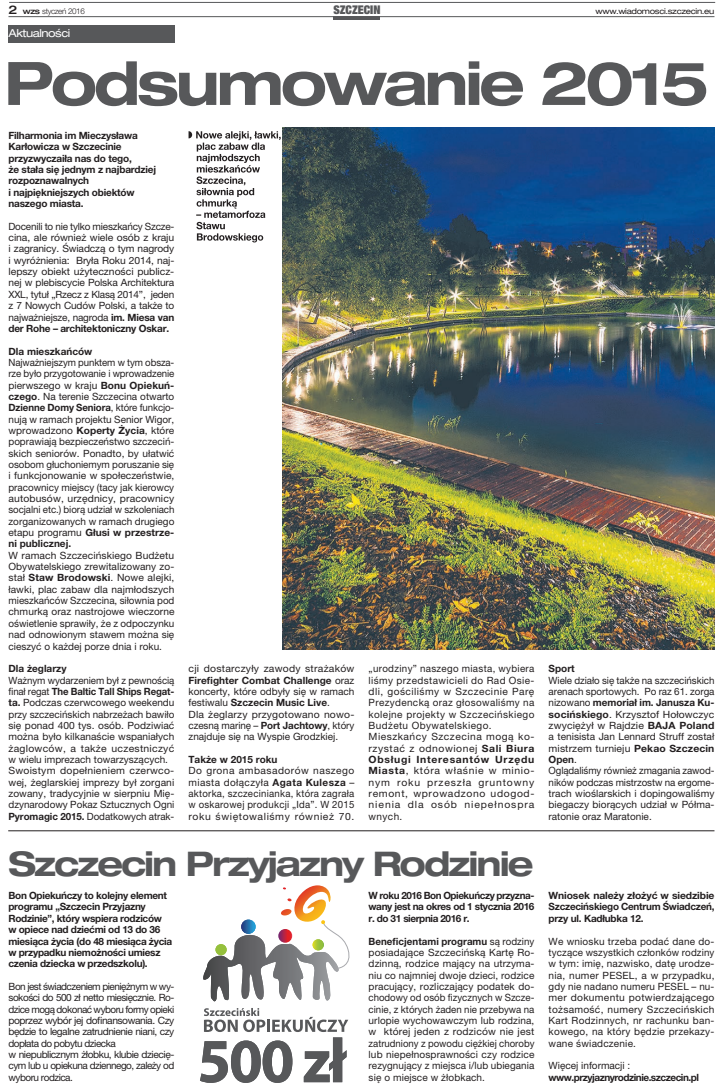
<style>
.page{position:relative;width:723px;height:1092px;background:#fff}
.page>*{position:absolute;margin:0;border:0;box-sizing:border-box;transform-origin:0 0}
.t1{font:700 expanded 60px "Helvetica Neue LT Pro";letter-spacing:-.06em;color:#57585a}
.t2{font:700 expanded 34px "Helvetica Neue LT Pro";letter-spacing:-.06em;color:#57585a}
.t3{font:900 condensed 12px "Helvetica Neue LT Pro";color:#57585a}
.t4{font:expanded 11px "Helvetica Neue LT Pro";letter-spacing:-.04em;color:#fff}
.t5{font:10px/11.3px "Helvetica Neue LT Pro";letter-spacing:.005em;color:#231f20;text-align:justify}
.t6{font:10px/11.3px "Helvetica Neue LT Pro";letter-spacing:.005em;color:#231f20;text-align:justify;scale:.96 1}
.t7{font:700 10px/11.3px "Helvetica Neue LT Pro";letter-spacing:-.03em;color:#231f20}
.t8{font:10px/11.3px "Helvetica Neue LT Pro";letter-spacing:.045em;color:#231f20}
.t9{font:10px/11.3px "Helvetica Neue LT Pro";letter-spacing:-.05em;color:#231f20}
.t10{font:10px/11.3px "Helvetica Neue LT Pro";letter-spacing:.005em;color:#231f20;scale:1.04 1}
.t11{font:700 10px "Helvetica Neue LT Pro";color:#231f20}
.t12{font:700 10px "Helvetica Neue LT Pro";letter-spacing:-.05em;color:#231f20}
.t13{font:expanded 8px "Helvetica Neue LT Pro";letter-spacing:-.04em;color:#231f20}
.t14{font:300 8px "Helvetica Neue LT Pro";letter-spacing:-.04em;color:#231f20}
.s1{font-weight:500;font-stretch:expanded;font-size:12px}
.s2{font-weight:500;font-stretch:expanded}
.s3{font-weight:700}
</style>
<div class="page">
<hr style="left:9px;top:2px;width:706px;height:1px;background:#57585a">
<hr style="left:9px;top:16px;width:705px;height:1px;background:#57585a">
<hr style="left:334px;top:17px;width:46px;height:3px;background:#57585a">
<div style="left:9px;top:26px;width:166px;height:17px;background:#57585a"></div>
<img style="left:282px;top:128px;width:432px;height:521px">
<hr style="left:8px;top:830px;width:706px;height:1px;background:#231f20">
<svg style="left:203px;top:885px;width:147px;height:146px"></svg>
<svg style="left:200px;top:1037px;width:147px;height:45px"></svg>
<svg style="left:189px;top:131px;width:92px;height:111px"></svg>
<p class="t14" style="left:9px;top:6px;width:78px"><span class="s1">2</span> <span class="s2">wzs</span> styczeń 2016</p>
<p class="t3" style="left:333px;top:2px;width:49px">SZCZECIN</p>
<p class="t13" style="left:595px;top:7px;width:120px">www.wiadomosci.szczecin.eu</p>
<p class="t4" style="left:9px;top:27px;width:63px">Aktualności</p>
<h1 class="t1" style="left:4px;top:46px;width:706px">Podsumowanie 2015</h1>
<p class="t7" style="left:9px;top:129px;width:149px">Filharmonia im Mieczysława<br>Karłowicza w Szczecinie przyzwyczaiła nas do tego,<br>że stała się jednym z najbardziej rozpoznawalnych<br>i najpiękniejszych obiektów naszego miasta.</p>
<p class="t5" style="left:9px;top:220px;width:167px">Docenili to nie tylko mieszkańcy Szcze&shy;cina, ale również wiele osób z kraju i zagranicy. Świadczą o tym nagrody i wyróżnienia: Bryła Roku 2014, naj&shy;lepszy obiekt użyteczności publicz&shy;nej w plebiscycie Polska Architektura XXL, tytuł „Rzecz z Klasą 2014”, jeden z 7 Nowych Cudów Polski, a także to najważniejsze, nagroda <span class="s3">im. Miesa van der Rohe – architektoniczny Oskar.</span></p>
<p class="t11" style="left:9px;top:345px;width:85px">Dla mieszkańców</p>
<p class="t6" style="left:9px;top:356px;width:174px">Najważniejszym punktem w tym obsza&shy;rze było przygotowanie i wprowadzenie pierwszego w kraju <span class="s3">Bonu Opiekuń&shy;czego</span>. Na terenie Szczecina otwarto <span class="s3">Dzienne Domy Seniora</span>, które funkcjo&shy;nują w ramach projektu Senior Wigor, wprowadzono <span class="s3">Koperty Życia</span>, które poprawiają bezpieczeństwo szczeciń&shy;skich seniorów. Ponadto, by ułatwić osobom głuchoniemym poruszanie się i funkcjonowanie w społeczeństwie, pracownicy miejscy (tacy jak kierowcy autobusów, urzędnicy, pracownicy socjalni etc.) biorą udział w szkoleniach zorganizowanych w ramach drugiego etapu programu <span class="s3">Głusi w przestrze&shy;ni publicznej.</span></p>
<p class="t5" style="left:9px;top:549px;width:167px">W ramach Szczecińskiego Budżetu Obywatelskiego zrewitalizowany zo&shy;stał <span class="s3">Staw Brodowski</span>. Nowe alejki, ławki, plac zabaw dla najmłodszych mieszkańców Szczecina, siłownia pod chmurką oraz nastrojowe wieczorne oświetlenie sprawiły, że z odpoczynku nad odnowionym stawem można się cieszyć o każdej porze dnia i roku.</p>
<p class="t11" style="left:9px;top:662px;width:60px">Dla żeglarzy</p>
<p class="t5" style="left:9px;top:674px;width:167px;text-align:left">Ważnym wydarzeniem był z pewnością finał regat <span class="s3">The Baltic Tall Ships Regat&shy;ta.</span> Podczas czerwcowego weekendu przy szczecińskich nabrzeżach bawiło się ponad 400 tys. osób. Podziwiać można było kilkanaście wspaniałych żaglowców, a także uczestniczyć w wielu imprezach towarzyszących.<br>Swoistym dopełnieniem czerwco&shy;wej, żeglarskiej imprezy był zorgani zowany, tradycyjnie w sierpniu Mię&shy;dzynarodowy Pokaz Sztucznych Ogni <span class="s3">Pyromagic 2015.</span> Dodatkowych atrak-</p>
<p class="t10" style="left:189px;top:662px;width:161px">cji dostarczyły zawody strażaków <span class="s3">Firefighter Combat Challenge</span> oraz koncerty, które odbyły się w ramach festiwalu <span class="s3">Szczecin Music Live</span>.<br>Dla żeglarzy przygotowano nowo&shy;czesną marinę – <span class="s3">Port Jachtowy</span>, który znajduje się na Wyspie Grodzkiej.</p>
<p class="t11" style="left:189px;top:753px;width:90px">Także w 2015 roku</p>
<p class="t5" style="left:189px;top:765px;width:167px">Do grona ambasadorów naszego miasta dołączyła <span class="s3">Agata Kulesza</span> – aktorka, szczecinianka, która zagrała w oskarowej produkcji „Ida”. W 2015 roku świętowaliśmy również 70.</p>
<p class="t8" style="left:369px;top:662px;width:167px">„urodziny” naszego miasta, wybiera liśmy przedstawicieli do Rad Osie&shy;dli, gościliśmy w Szczecinie Parę<br>Prezydencką oraz głosowaliśmy na kolejne projekty w Szczecińskiego<br>Budżetu Obywatelskiego.<br>Mieszkańcy Szczecina mogą ko&shy;rzystać z odnowionej <span class="s3">Sali Biura<br>Obsługi Interesantów Urzędu<br>Miasta</span>, która właśnie w minio&shy;nym roku przeszła gruntowny remont, wprowadzono udogod&shy;nienia dla osób niepełnospra wnych.</p>
<p class="t7" style="left:549px;top:662px;width:28px">Sport</p>
<p class="t5" style="left:549px;top:674px;width:167px;text-align:left">Wiele działo się także na szczecińskich arenach sportowych. Po raz 61. zorga nizowano <span class="s3">memoriał im. Janusza Ku&shy;socińskiego</span>. Krzysztof Hołowczyc zwyciężył w Rajdzie <span class="s3">BAJA Poland </span>a tenisista Jan Lennard Struff został mistrzem turnieju <span class="s3">Pekao Szczecin<br>Open</span>.<br>Oglądaliśmy również zmagania zawod&shy;ników podczas mistrzostw na ergome&shy;trach wioślarskich i dopingowaliśmy biegaczy biorących udział w Półma&shy;ratonie oraz Maratonie.</p>
<h2 class="t2" style="left:9px;top:842px;width:526px">Szczecin Przyjazny Rodzinie</h2>
<p class="t7" style="left:9px;top:889px;width:165px">Bon Opiekuńczy to kolejny element programu „Szczecin Przyjazny<br>Rodzinie”, który wspiera rodziców w opiece nad dziećmi od 13 do 36 miesiąca życia (do 48 miesiąca życia w przypadku niemożności umiesz czenia dziecka w przedszkolu).</p>
<p class="t9" style="left:9px;top:980px;width:167px">Bon jest świadczeniem pieniężnym w wy&shy;sokości do 500 zł netto miesięcznie. Ro&shy;dzice mogą dokonać wyboru formy opieki poprzez wybór jej dofinansowania. Czy będzie to legalne zatrudnienie niani, czy dopłata do pobytu dziecka<br>w niepublicznym żłobku, klubie dziecię&shy;cym lub u opiekuna dziennego, zależy od wyboru rodzica.</p>
<p class="t7" style="left:369px;top:889px;width:167px;text-align:justify">W roku 2016 Bon Opiekuńczy przyzna&shy;wany jest na okres od 1 stycznia 2016 r. do 31 sierpnia 2016 r.</p>
<p class="t5" style="left:369px;top:935px;width:167px"><span class="s3">Beneficjentami programu</span> są rodziny posiadające Szczecińską Kartę Ro&shy;dzinną, rodzice mający na utrzyma&shy;niu co najmniej dwoje dzieci, rodzice pracujący, rozliczający podatek do&shy;chodowy od osób fizycznych w Szcze&shy;cinie, z których żaden nie przebywa na urlopie wychowawczym lub rodzina, w której jeden z rodziców nie jest zatrudniony z powodu ciężkiej choroby lub niepełnosprawności czy rodzice rezygnujący z miejsca i/lub ubiegania się o miejsce w żłobkach.</p>
<p class="t7" style="left:549px;top:889px;width:167px;text-align:justify">Wniosek należy złożyć w siedzibie Szczecińskiego Centrum Świadczeń, przy ul. Kadłubka 12.</p>
<p class="t5" style="left:549px;top:935px;width:167px">We wniosku trzeba podać dane do&shy;tyczące wszystkich członków rodziny w tym: imię, nazwisko, datę urodze&shy;nia, numer PESEL, a w przypadku, gdy nie nadano numeru PESEL – nu&shy;mer dokumentu potwierdzającego tożsamość, numery Szczecińskich Kart Rodzinnych, nr rachunku ban&shy;kowego, na który będzie przekazy&shy;wane świadczenie.</p>
<p class="t5" style="left:549px;top:1059px;width:83px">Więcej informacji :</p>
<p class="t12" style="left:549px;top:1070px;width:152px">www.przyjaznyrodzinie.szczecin.pl</p>
</div>
